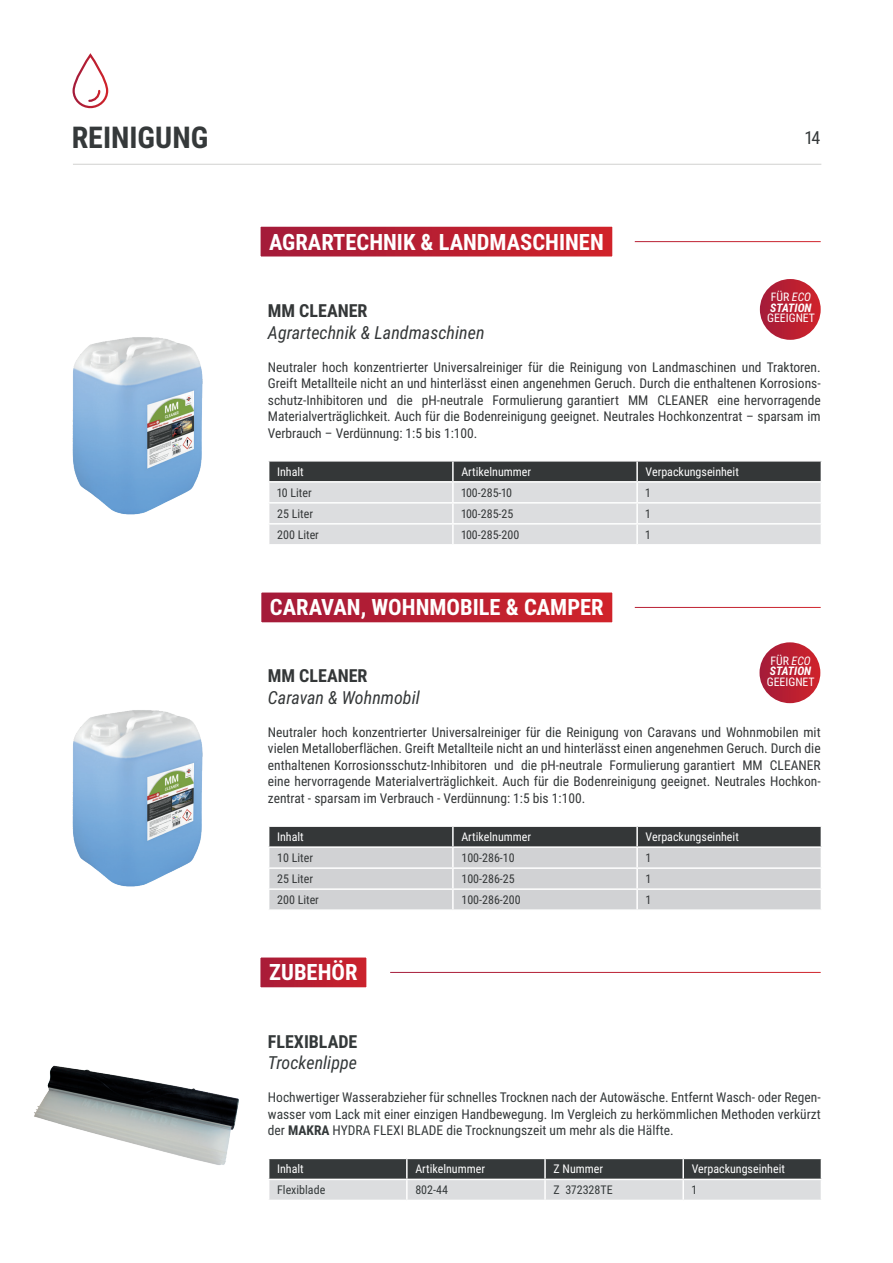
<style>
.page{position:relative;width:893px;height:1263px;background:#fff}
.page>*{position:absolute;margin:0;border:0;box-sizing:border-box;transform-origin:0 0}
.t1{font:700 30px "Roboto Condensed";color:#35393a}
.t2{font:700 22.5px "Roboto Condensed";color:#fff}
.t3{font:italic 18px "Roboto Condensed";color:#343738}
.t4{font:700 18px "Roboto Condensed";color:#343738}
.t5{font:italic 18px "Roboto Condensed";color:#34393a}
.t6{font:700 18px "Roboto Condensed";color:#34393a}
.t7{font:18px "Roboto Condensed";color:#35393a}
.t8{font:13.5px/16.5px "Roboto Condensed";color:#343738;text-align:justify}
.t9{font:13.5px/16.5px "Roboto Condensed";color:#34393a;text-align:justify}
.t10{font:12px "Roboto Condensed";color:#fff}
.t11{font:12px "Roboto Condensed";color:#343738}
.t12{font:12px "Roboto Condensed";color:#34393a}
.t13{font:italic 700 11.85px/10.5px "Roboto Condensed";color:#fff}
.t14{font:11.85px "Roboto Condensed";color:#fff}
.s1{font-weight:400;font-style:normal}
.s2{font-weight:400}
.s3{font-weight:700}
</style>
<div class="page">
<svg style="left:261px;top:592px;width:385px;height:31px;background:#c23a4b"></svg>
<svg style="left:268px;top:461px;width:554px;height:83px;background:#b4b5b7"></svg>
<hr style="left:268px;top:502px;width:185px;height:2px;background:#fff">
<hr style="left:453px;top:502px;width:184px;height:2px;background:#fff">
<hr style="left:637px;top:502px;width:185px;height:2px;background:#fff">
<hr style="left:268px;top:523px;width:185px;height:2px;background:#fff">
<hr style="left:453px;top:523px;width:184px;height:2px;background:#fff">
<hr style="left:637px;top:523px;width:185px;height:2px;background:#fff">
<svg style="left:260px;top:226px;width:386px;height:31px;background:#c23a4b"></svg>
<svg style="left:268px;top:826px;width:554px;height:83px;background:#acadaf"></svg>
<hr style="left:268px;top:867px;width:185px;height:2px;background:#fff">
<hr style="left:453px;top:867px;width:184px;height:2px;background:#fff">
<hr style="left:637px;top:867px;width:185px;height:2px;background:#fff">
<hr style="left:268px;top:888px;width:185px;height:2px;background:#fff">
<hr style="left:453px;top:888px;width:184px;height:2px;background:#fff">
<hr style="left:637px;top:888px;width:185px;height:2px;background:#fff">
<svg style="left:260px;top:957px;width:140px;height:31px"></svg>
<svg style="left:268px;top:1158px;width:554px;height:42px;background:#929495"></svg>
<img style="left:34px;top:1065px;width:205px;height:100px">
<img style="left:72px;top:337px;width:131px;height:178px">
<img style="left:72px;top:710px;width:131px;height:177px">
<hr style="left:73px;top:164px;width:748px;height:1px;background:#d1d1d0">
<div style="left:73px;top:54px;width:35px;height:54px;border:2px solid #fff;border-radius:16px"></div>
<svg style="left:88px;top:90px;width:13px;height:13px"></svg>
<div style="left:760px;top:279px;width:61px;height:61px;background:linear-gradient(to right,#a51c3a,#d12b32);border-radius:30px"></div>
<svg style="left:759px;top:642px;width:61px;height:61px;background:#ba2335"></svg>
<h1 class="t1" style="left:72px;top:117px;width:138px">REINIGUNG</h1>
<h3 class="t7" style="left:804px;top:125px;width:17px">14</h3>
<h2 class="t2" style="left:269px;top:226px;width:336px">AGRARTECHNIK &amp; LANDMASCHINEN</h2>
<p class="t13" style="left:770px;top:291px;width:43px"><span class="s1">FÜR</span> <span class="s2">ECO<br></span>STATION</p>
<p class="t14" style="left:767px;top:310px;width:50px">GEEIGNET</p>
<h3 class="t4" style="left:268px;top:298px;width:101px">MM CLEANER</h3>
<h3 class="t3" style="left:268px;top:320px;width:218px">Agrartechnik &amp; Landmaschinen</h3>
<p class="t8" style="left:268px;top:358px;width:554px">Neutraler hoch konzentrierter Universalreiniger für die Reinigung von Landmaschinen und Traktoren.<br>Greift Metallteile nicht an und hinterlässt einen angenehmen Geruch. Durch die enthaltenen Korrosions&shy;schutz-Inhibitoren und die pH-neutrale Formulierung garantiert MM CLEANER eine hervorragende Materialverträglichkeit. Auch für die Bodenreinigung geeignet. Neutrales Hochkonzentrat – sparsam im Verbrauch – Verdünnung: 1:5 bis 1:100.</p>
<p class="t10" style="left:277px;top:463px;width:28px">Inhalt</p>
<p class="t10" style="left:461px;top:463px;width:71px">Artikelnummer</p>
<p class="t10" style="left:646px;top:463px;width:95px">Verpackungseinheit</p>
<p class="t11" style="left:277px;top:484px;width:36px">10 Liter</p>
<p class="t11" style="left:461px;top:484px;width:52px">100-285-10</p>
<p class="t11" style="left:646px;top:484px;width:6px">1</p>
<p class="t11" style="left:277px;top:505px;width:37px">25 Liter</p>
<p class="t11" style="left:461px;top:505px;width:54px">100-285-25</p>
<p class="t11" style="left:646px;top:505px;width:6px">1</p>
<p class="t11" style="left:277px;top:526px;width:43px">200 Liter</p>
<p class="t11" style="left:461px;top:526px;width:59px">100-285-200</p>
<p class="t11" style="left:646px;top:526px;width:6px">1</p>
<h2 class="t2" style="left:270px;top:592px;width:335px">CARAVAN, WOHNMOBILE &amp; CAMPER</h2>
<p class="t13" style="left:770px;top:655px;width:43px"><span class="s1">FÜR</span> <span class="s2">ECO<br></span>STATION</p>
<p class="t14" style="left:767px;top:673px;width:50px">GEEIGNET</p>
<h3 class="t4" style="left:268px;top:663px;width:101px">MM CLEANER</h3>
<h3 class="t3" style="left:268px;top:685px;width:153px">Caravan &amp; Wohnmobil</h3>
<p class="t8" style="left:268px;top:723px;width:554px">Neutraler hoch konzentrierter Universalreiniger für die Reinigung von Caravans und Wohnmobilen mit vielen Metalloberflächen. Greift Metallteile nicht an und hinterlässt einen angenehmen Geruch. Durch die enthaltenen Korrosionsschutz-Inhibitoren und die pH-neutrale Formulierung garantiert MM CLEANER eine hervorragende Materialverträglichkeit. Auch für die Bodenreinigung geeignet. Neutrales Hochkon&shy;zentrat - sparsam im Verbrauch - Verdünnung: 1:5 bis 1:100.</p>
<p class="t10" style="left:277px;top:828px;width:28px">Inhalt</p>
<p class="t10" style="left:461px;top:828px;width:71px">Artikelnummer</p>
<p class="t10" style="left:646px;top:828px;width:95px">Verpackungseinheit</p>
<p class="t11" style="left:277px;top:849px;width:37px">10 Liter</p>
<p class="t11" style="left:461px;top:849px;width:55px">100-286-10</p>
<p class="t11" style="left:646px;top:849px;width:7px">1</p>
<p class="t11" style="left:277px;top:870px;width:37px">25 Liter</p>
<p class="t11" style="left:461px;top:870px;width:55px">100-286-25</p>
<p class="t11" style="left:646px;top:870px;width:7px">1</p>
<p class="t11" style="left:277px;top:891px;width:43px">200 Liter</p>
<p class="t11" style="left:461px;top:891px;width:61px">100-286-200</p>
<p class="t11" style="left:646px;top:891px;width:7px">1</p>
<h2 class="t2" style="left:269px;top:957px;width:90px">ZUBEHÖR</h2>
<h3 class="t6" style="left:268px;top:1028px;width:91px">FLEXIBLADE</h3>
<h3 class="t5" style="left:268px;top:1050px;width:91px">Trockenlippe</h3>
<p class="t9" style="left:268px;top:1088px;width:554px">Hochwertiger Wasserabzieher für schnelles Trocknen nach der Autowäsche. Entfernt Wasch- oder Regen&shy;wasser vom Lack mit einer einzigen Handbewegung. Im Vergleich zu herkömmlichen Methoden verkürzt der <span class="s3">MAKRA</span> HYDRA FLEXI BLADE die Trocknungszeit um mehr als die Hälfte.</p>
<p class="t10" style="left:277px;top:1161px;width:28px">Inhalt</p>
<p class="t10" style="left:415px;top:1161px;width:71px">Artikelnummer</p>
<p class="t10" style="left:554px;top:1161px;width:51px">Z Nummer</p>
<p class="t10" style="left:692px;top:1161px;width:95px">Verpackungseinheit</p>
<p class="t12" style="left:277px;top:1182px;width:50px">Flexiblade</p>
<p class="t12" style="left:415px;top:1182px;width:34px">802-44</p>
<p class="t12" style="left:554px;top:1182px;width:61px">Z 372328TE</p>
<p class="t12" style="left:692px;top:1182px;width:6px">1</p>
</div>
